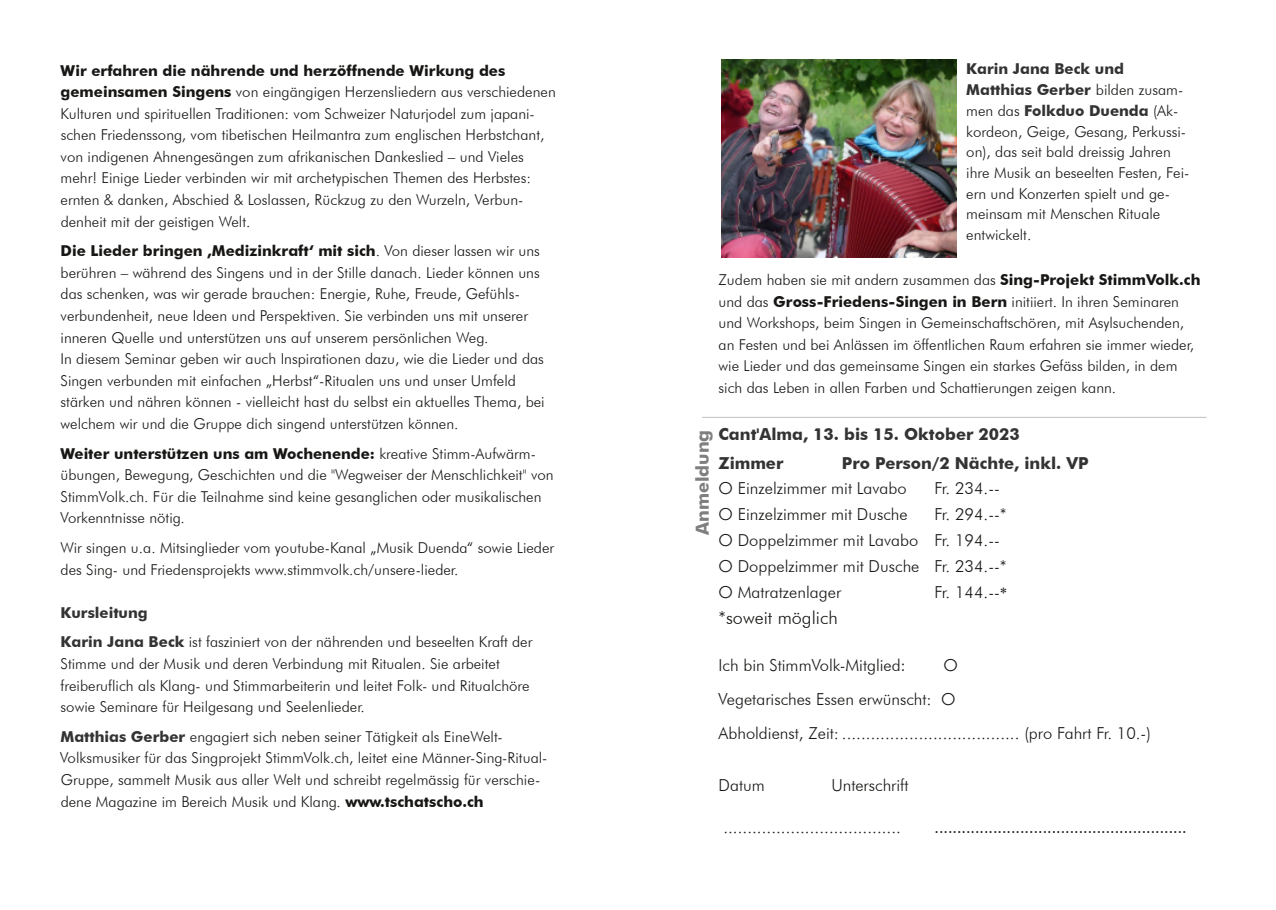
<style>
.page{position:relative;width:1276px;height:910px;background:#fff}
.page>*{position:absolute;margin:0;border:0;box-sizing:border-box;transform-origin:0 0}
.t1{font:18px "Times New Roman";color:#181715}
.t2{font:300 18px "Futura BT";letter-spacing:.005em;color:#181715}
.t3{font:700 18px "Futura BT";color:#7f7f7f}
.t4{font:300 16.5px/26.1px "Futura BT";color:#181715}
.t5{font:700 16.5px "Futura BT";color:#333}
.t6{font:300 15px/21.6px "Futura BT";color:#181715}
.s1{font-weight:700}
.s2{font-weight:700;color:#333}
.s3{font-family:"Times New Roman";font-weight:400;font-size:15px}
.s4{font-family:"Times New Roman";font-weight:400}
</style>
<div class="page">
<hr style="left:702px;top:417px;width:504px;height:1px;background:#bfbfbf">
<img style="left:721px;top:60px;width:235px;height:198px">
<p class="t6" style="left:61px;top:59px;width:497px"><span class="s1">Wir erfahren die nährende und herzöffnende Wirkung des gemeinsamen Singens</span> von eingängigen Herzensliedern aus verschiedenen Kulturen und spirituellen Traditionen: vom Schweizer Naturjodel zum japani&shy;schen Friedenssong, vom tibetischen Heilmantra zum englischen Herbstchant, von indigenen Ahnengesängen zum afrikanischen Dankeslied – und Vieles mehr! Einige Lieder verbinden wir mit archetypischen Themen des Herbstes: ernten &amp; danken, Abschied &amp; Loslassen, Rückzug zu den Wurzeln, Verbun&shy;denheit mit der geistigen Welt.</p>
<p class="t6" style="left:61px;top:240px;width:486px"><span class="s1">Die Lieder bringen ‚Medizinkraft‘ mit sich</span>. Von dieser lassen wir uns berühren – während des Singens und in der Stille danach. Lieder können uns das schenken, was wir gerade brauchen: Energie, Ruhe, Freude, Gefühls&shy;verbundenheit, neue Ideen und Perspektiven. Sie verbinden uns mit unserer inneren Quelle und unterstützen uns auf unserem persönlichen Weg.<br>In diesem Seminar geben wir auch Inspirationen dazu, wie die Lieder und das Singen verbunden mit einfachen „Herbst“-Ritualen uns und unser Umfeld stärken und nähren können - vielleicht hast du selbst ein aktuelles Thema, bei welchem wir und die Gruppe dich singend unterstützen können.</p>
<p class="t6" style="left:61px;top:442px;width:495px"><span class="s1">Weiter unterstützen uns am Wochenende:</span> kreative Stimm-Aufwärm&shy;übungen, Bewegung, Geschichten und die "Wegweiser der Menschlichkeit" von StimmVolk.ch. Für die Teilnahme sind keine gesanglichen oder musikalischen Vorkenntnisse nötig.</p>
<p class="t6" style="left:61px;top:537px;width:495px">Wir singen u.a. Mitsinglieder vom youtube-Kanal „Musik Duenda“ sowie Lieder des Sing- und Friedensprojekts www.stimmvolk.ch/unsere-lieder.</p>
<p class="t6" style="left:61px;top:597px;width:473px;line-height:29.7px"><span class="s2">Kursleitung<br>Karin Jana Beck</span> ist fasziniert von der nährenden und beseelten Kraft der</p>
<p class="t6" style="left:61px;top:653px;width:471px">Stimme und der Musik und deren Verbindung mit Ritualen. Sie arbeitet freiberuflich als Klang- und Stimmarbeiterin und leitet Folk- und Ritualchöre sowie Seminare für Heilgesang und Seelenlieder.</p>
<p class="t6" style="left:60px;top:726px;width:489px"><span class="s2">Matthias Gerber</span> engagiert sich neben seiner Tätigkeit als EineWelt-Volksmusiker für das Singprojekt StimmVolk.ch, leitet eine Männer-Sing-Ritual-Gruppe, sammelt Musik aus aller Welt und schreibt regelmässig für verschie&shy;dene Magazine im Bereich Musik und Klang. <span class="s1">www.tschatscho.ch</span></p>
<p class="t6" style="left:966px;top:59px;width:225px;line-height:20.7px"><span class="s2">Karin Jana Beck und<br>Matthias Gerber</span> bilden zusam&shy;men das <span class="s2">Folkduo Duenda</span> (Ak&shy;kordeon, Geige, Gesang, Perkussi&shy;on), das seit bald dreissig Jahren ihre Musik an beseelten Festen, Fei&shy;ern und Konzerten spielt und ge&shy;meinsam mit Menschen Rituale entwickelt.</p>
<p class="t6" style="left:718px;top:269px;width:483px">Zudem haben sie mit andern zusammen das <span class="s1">Sing-Projekt StimmVolk.ch </span>und das <span class="s1">Gross-Friedens-Singen in Bern</span> initiiert. In ihren Seminaren und Workshops, beim Singen in Gemeinschaftschören, mit Asylsuchenden, an Festen und bei Anlässen im öffentlichen Raum erfahren sie immer wieder, wie Lieder und das gemeinsame Singen ein starkes Gefäss bilden, in dem sich das Leben in allen Farben und Schattierungen zeigen kann.</p>
<p class="t5" style="left:718px;top:424px;width:303px">Cant'Alma, 13. bis 15. Oktober 2023</p>
<p class="t3" style="left:691px;top:535px;width:107px;rotate:-90deg">Anmeldung</p>
<p class="t5" style="left:718px;top:453px;width:66px">Zimmer</p>
<p class="t5" style="left:842px;top:453px;width:248px">Pro Person/2 Nächte, inkl. VP</p>
<p class="t4" style="left:718px;top:475px;width:190px">O Einzelzimmer mit Lavabo</p>
<p class="t4" style="left:934px;top:475px;width:67px">Fr. 234.--</p>
<p class="t4" style="left:718px;top:501px;width:191px">O Einzelzimmer mit Dusche</p>
<p class="t4" style="left:718px;top:501px;width:289px;text-indent:216px">Fr. 294.--*<br>O Doppelzimmer mit Lavabo Fr. 194.--<br>O Doppelzimmer mit Dusche Fr. 234.--*<br>O Matratzenlager</p>
<p class="t4" style="left:934px;top:579px;width:74px">Fr. 144.--<span class="s3">*</span></p>
<p class="t2" style="left:718px;top:607px;width:121px">*soweit möglich</p>
<p class="t4" style="left:718px;top:652px;width:188px">Ich bin StimmVolk-Mitglied<span class="s4">:</span></p>
<p class="t4" style="left:718px;top:648px;width:434px;line-height:34.2px;text-indent:225px">O<br>Vegetarisches Essen erwünscht: O<br>Abholdienst, Zeit: ..................................... (pro Fahrt Fr. 10.-)</p>
<p class="t4" style="left:718px;top:772px;width:48px">Datum</p>
<p class="t4" style="left:831px;top:772px;width:79px">Unterschrift</p>
<p class="t4" style="left:723px;top:813px;width:179px">.....................................</p>
<p class="t1" style="left:934px;top:816px;width:253px">........................................................</p>
</div>
